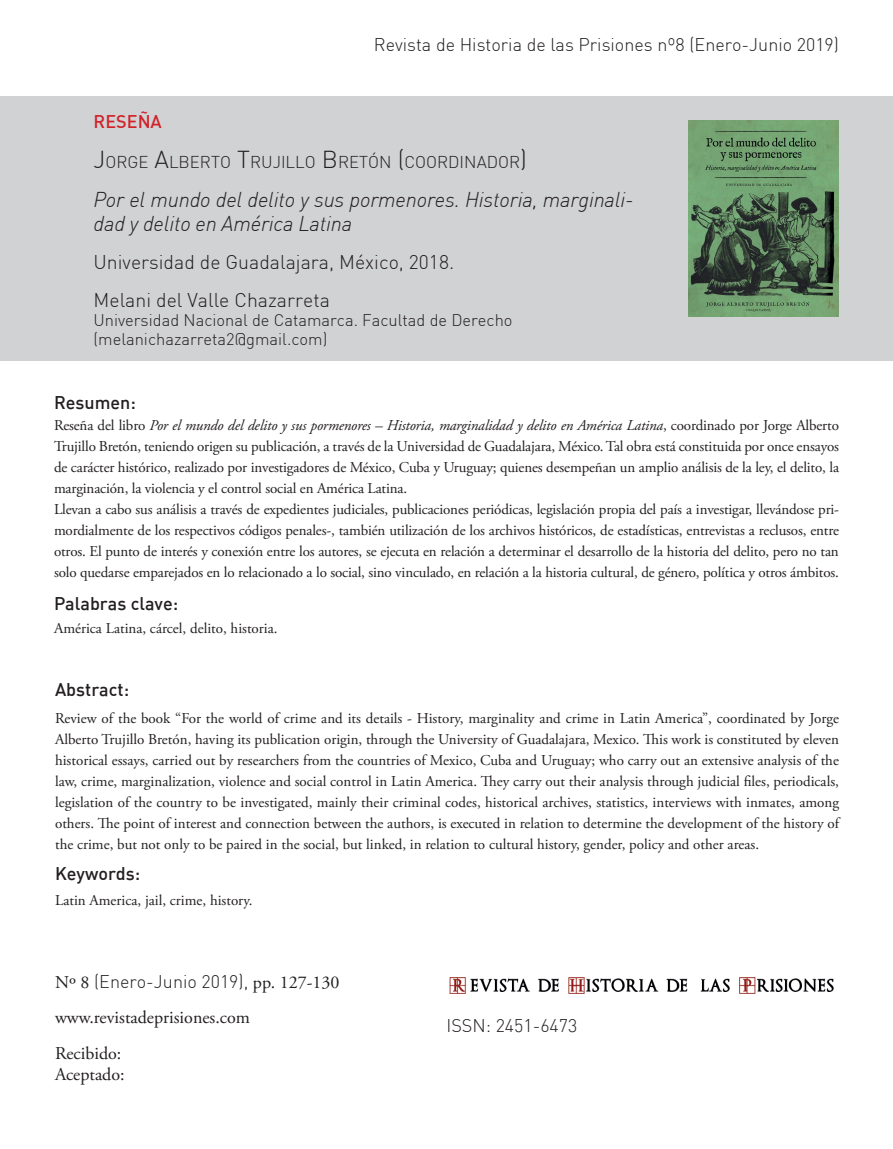
<style>
.page{position:relative;width:893px;height:1149px;background:#fff}
.page>*{position:absolute;margin:0;border:0;box-sizing:border-box;transform-origin:0 0}
.t1{font:italic 300 21px/24.2px "DIN";letter-spacing:-.01em;color:#231f20}
.t2{font:300 19.5px "DIN";color:#231f20}
.t3{font:300 18px "DIN";color:#231f20}
.t4{font:18px/35.7px "Adobe Garamond Pro";color:#231f20}
.t5{font:500 18px "DIN";color:#231f20}
.t6{font:300 18px "DIN";color:#231f20}
.t7{font:500 18px "DIN";color:#d1232a}
.t8{font:300 16.8px "DIN";color:#231f20}
.t9{font:300 16.5px/19px "DIN";color:#231f20}
.t10{font:15px/21px "Adobe Garamond Pro";letter-spacing:-.01em;color:#231f20;text-align:justify}
.s1{font-size:24px}
.s2{font-style:italic}
.s3{font-family:"Adobe Garamond Pro";font-weight:400}
</style>
<div class="page">
<div style="left:0;top:96px;width:893px;height:264px;background:#d1d2d4"></div>
<img style="left:449px;top:977px;width:385px;height:17px">
<img style="left:689px;top:120px;width:150px;height:197px">
<p class="t7" style="left:94px;top:110px;width:70px">RESEÑA</p>
<p class="t3" style="left:374px;top:34px;width:467px">Revista de Historia de las Prisiones nº8 (Enero-Junio 2019)</p>
<p class="t8" style="left:94px;top:151px;width:435px"><span class="s1">J</span>ORGE <span class="s1">A</span>LBERTO <span class="s1">T</span>RUJILLO <span class="s1">B</span>RETÓN <span class="s1">(</span>COORDINADOR<span class="s1">)</span></p>
<h1 class="t1" style="left:94px;top:187px;width:542px">Por el mundo del delito y sus pormenores. Historia, marginali&shy;dad y delito en América Latina</h1>
<h2 class="t2" style="left:94px;top:249px;width:362px">Universidad de Guadalajara, México, 2018.</h2>
<h2 class="t2" style="left:94px;top:288px;width:238px">Melani del Valle Chazarreta</h2>
<p class="t9" style="left:94px;top:310px;width:421px">Universidad Nacional de Catamarca. Facultad de Derecho (melanichazarreta2@gmail.com)</p>
<p class="t5" style="left:54px;top:391px;width:83px">Resumen:</p>
<p class="t10" style="left:54px;top:415px;width:787px;text-align:left">Reseña del libro <span class="s2">Por el mundo del delito y sus pormenores – Historia, marginalidad y delito en América Latina</span>, coordinado por Jorge Alberto Trujillo Bretón, teniendo origen su publicación, a través de la Universidad de Guadalajara, México. Tal obra está constituida por once ensayos de carácter histórico, realizado por investigadores de México, Cuba y Uruguay; quienes desempeñan un amplio análisis de la ley, el delito, la marginación, la violencia y el control social en América Latina.<br>Llevan a cabo sus análisis a través de expedientes judiciales, publicaciones periódicas, legislación propia del país a investigar, llevándose pri&shy;mordialmente de los respectivos códigos penales-, también utilización de los archivos históricos, de estadísticas, entrevistas a reclusos, entre otros. El punto de interés y conexión entre los autores, se ejecuta en relación a determinar el desarrollo de la historia del delito, pero no tan solo quedarse emparejados en lo relacionado a lo social, sino vinculado, en relación a la historia cultural, de género, política y otros ámbitos.</p>
<p class="t5" style="left:54px;top:592px;width:126px">Palabras clave:</p>
<p class="t10" style="left:54px;top:618px;width:225px">América Latina, cárcel, delito, historia.</p>
<p class="t5" style="left:55px;top:677px;width:76px">Abstract:</p>
<p class="t10" style="left:55px;top:707px;width:785px">Review of the book “For the world of crime and its details - History, marginality and crime in Latin America”, coordinated by Jorge Alberto Trujillo Bretón, having its publication origin, through the University of Guadalajara, Mexico. This work is constituted by eleven historical essays, carried out by researchers from the countries of Mexico, Cuba and Uruguay; who carry out an extensive analysis of the law, crime, marginalization, violence and social control in Latin America. They carry out their analysis through judicial files, periodicals, legislation of the country to be investigated, mainly their criminal codes, historical archives, statistics, interviews with inmates, among others. The point of interest and connection between the authors, is executed in relation to determine the development of the history of the crime, but not only to be paired in the social, but linked, in relation to cultural history, gender, policy and other areas.</p>
<p class="t5" style="left:55px;top:861px;width:87px">Keywords:</p>
<p class="t10" style="left:55px;top:890px;width:199px">Latin America, jail, crime, history.</p>
<p class="t3" style="left:55px;top:969px;width:286px"><span class="s3">Nº 8</span> (Enero-Junio 2019), <span class="s3">pp. 127-130</span></p>
<p class="t4" style="left:55px;top:999px;width:196px">www.revistadeprisiones.com<br>Recibido:</p>
<p class="t4" style="left:55px;top:1056px;width:71px">Aceptado:</p>
<p class="t6" style="left:446px;top:1014px;width:132px">ISSN: 2451-6473</p>
</div>
